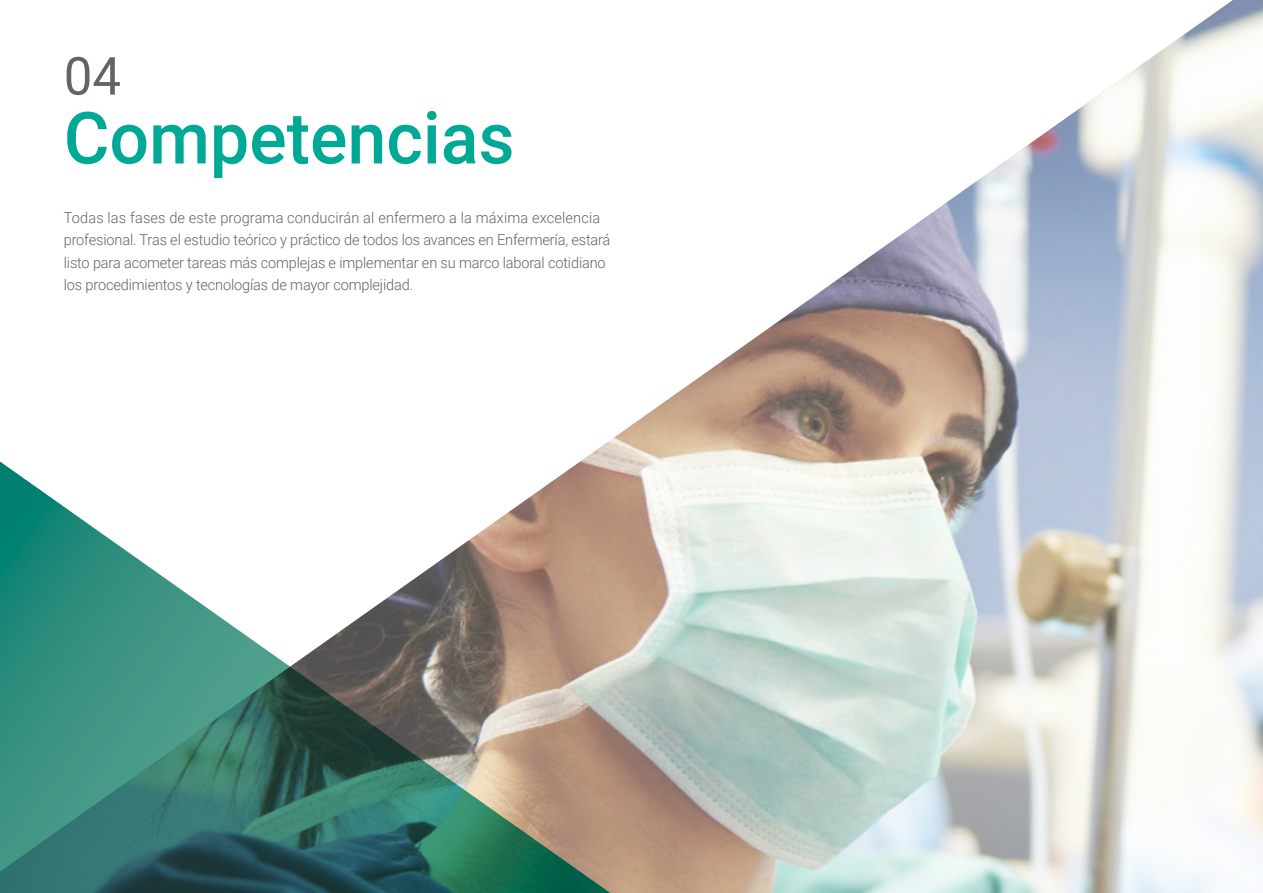
<style>
.page{position:relative;width:1263px;height:893px;background:#fff}
.page>*{position:absolute;margin:0;border:0;box-sizing:border-box;transform-origin:0 0}
.t1{font:500 72px "Roboto";color:#00a996}
.t2{font:52.5px "Roboto";color:#61646a}
.t3{font:300 15px/22.5px "Roboto";letter-spacing:-.01em;color:#61646a}
</style>
<div class="page">
<img style="left:602px;top:0;width:661px;height:893px">
<svg style="left:0;top:446px;width:640px;height:447px"></svg>
<h2 class="t2" style="left:64px;top:39px;width:59px">04</h2>
<h1 class="t1" style="left:64px;top:87px;width:452px">Competencias</h1>
<p class="t3" style="left:64px;top:206px;width:548px">Todas las fases de este programa conducirán al enfermero a la máxima excelencia profesional. Tras el estudio teórico y práctico de todos los avances en Enfermería, estará listo para acometer tareas más complejas e implementar en su marco laboral cotidiano los procedimientos y tecnologías de mayor complejidad.</p>
</div>
